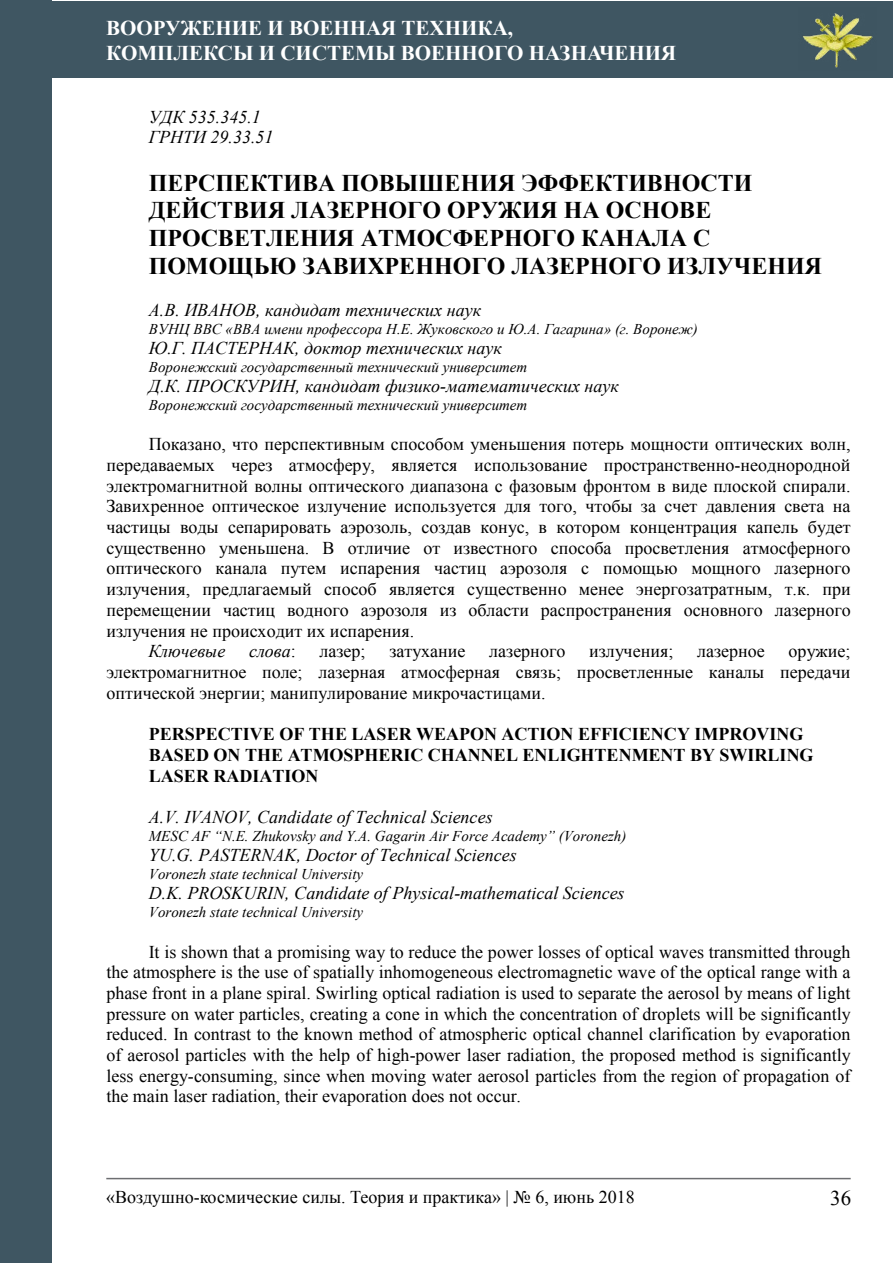
<style>
.page{position:relative;width:893px;height:1263px;background:#fff}
.page>*{position:absolute;margin:0;border:0;box-sizing:border-box;transform-origin:0 0}
.t1{font:700 24px/27.6px "Times New Roman";color:#000}
.t2{font:700 21px/25.2px "Times New Roman";color:#fff}
.t3{font:21px "Times New Roman";color:#000}
.t4{font:18px/20.7px "Times New Roman";color:#000;text-align:justify}
.t5{font:italic 18px/20.7px "Times New Roman";color:#000}
.t6{font:700 18px/20.7px "Times New Roman";color:#000}
.t7{font:italic 15px "Times New Roman";color:#000}
.s1{font-style:normal}
</style>
<div class="page">
<div style="left:0;top:1px;width:892px;height:76px;background:#3f5662"></div>
<img style="left:803px;top:13px;width:70px;height:55px">
<div style="left:0;top:1px;width:51px;height:1262px;background:#3f5662"></div>
<hr style="left:106px;top:1178px;width:745px;height:1px;background:#6d6e71">
<p class="t2" style="left:106px;top:14px;width:571px">вооружение и военная техника,<br>комплексы и системы военного назначения</p>
<p class="t5" style="left:149px;top:106px;width:126px">УДК 535.345.1<br>ГРНТИ 29.33.51</p>
<h1 class="t1" style="left:149px;top:168px;width:675px">ПЕРСПЕКТИВА ПОВЫШЕНИЯ ЭФФЕКТИВНОСТИ ДЕЙСТВИЯ ЛАЗЕРНОГО ОРУЖИЯ НА ОСНОВЕ ПРОСВЕТЛЕНИЯ АТМОСФЕРНОГО КАНАЛА С ПОМОЩЬЮ ЗАВИХРЕННОГО ЛАЗЕРНОГО ИЗЛУЧЕНИЯ</h1>
<p class="t5" style="left:149px;top:299px;width:334px">А.В. ИВАНОВ, кандидат технических наук</p>
<p class="t7" style="left:149px;top:318px;width:550px">ВУНЦ ВВС «ВВА имени профессора Н.Е. Жуковского и Ю.А. Гагарина» (г. Воронеж)</p>
<p class="t5" style="left:149px;top:337px;width:354px">Ю.Г. ПАСТЕРНАК, доктор технических наук</p>
<p class="t7" style="left:149px;top:356px;width:380px">Воронежский государственный технический университет</p>
<p class="t5" style="left:149px;top:375px;width:471px">Д.К. ПРОСКУРИН, кандидат физико-математических наук</p>
<p class="t7" style="left:149px;top:394px;width:380px">Воронежский государственный технический университет</p>
<p class="t4" style="left:106px;top:434px;width:746px;text-indent:42px">Показано, что перспективным способом уменьшения потерь мощности оптических волн, передаваемых через атмосферу, является использование пространственно-неоднородной электромагнитной волны оптического диапазона с фазовым фронтом в виде плоской спирали.<br>Завихренное оптическое излучение используется для того, чтобы за счет давления света на частицы воды сепарировать аэрозоль, создав конус, в котором концентрация капель будет существенно уменьшена. В отличие от известного способа просветления атмосферного оптического канала путем испарения частиц аэрозоля с помощью мощного лазерного излучения, предлагаемый способ является существенно менее энергозатратным, т.к. при перемещении частиц водного аэрозоля из области распространения основного лазерного излучения не происходит их испарения.</p>
<p class="t5" style="left:148px;top:640px;width:79px">Ключевые</p>
<p class="t5" style="left:249px;top:640px;width:48px">слова<span class="s1">:</span></p>
<p class="t4" style="left:320px;top:641px;width:48px">лазер;</p>
<p class="t4" style="left:389px;top:641px;width:78px">затухание</p>
<p class="t4" style="left:489px;top:641px;width:78px">лазерного</p>
<p class="t4" style="left:589px;top:641px;width:86px">излучения;</p>
<p class="t4" style="left:697px;top:641px;width:69px">лазерное</p>
<p class="t4" style="left:106px;top:641px;width:746px;text-indent:682px">оружие; электромагнитное поле; лазерная атмосферная связь; просветленные каналы передачи оптической энергии; манипулирование микрочастицами.</p>
<p class="t6" style="left:149px;top:724px;width:666px">PERSPECTIVE OF THE LASER WEAPON ACTION EFFICIENCY IMPROVING<br>BASED ON THE ATMOSPHERIC CHANNEL ENLIGHTENMENT BY SWIRLING<br>LASER RADIATION</p>
<p class="t5" style="left:149px;top:806px;width:345px">А.V. IVАNOV, Candidate of Technical Sciences</p>
<p class="t7" style="left:149px;top:825px;width:479px">MESC AF “N.E. Zhukovsky and Y.A. Gagarin Air Force Academy” (Voronezh)</p>
<p class="t5" style="left:149px;top:844px;width:370px">YU.G. PАSTERNАK, Doctor of Technical Sciences</p>
<p class="t7" style="left:149px;top:863px;width:216px">Voronezh state technical University</p>
<p class="t5" style="left:149px;top:882px;width:477px">D.K. PROSKURIN, Candidate of Physical-mathematical Sciences</p>
<p class="t7" style="left:149px;top:901px;width:216px">Voronezh state technical University</p>
<p class="t4" style="left:106px;top:941px;width:747px;text-indent:42px">It is shown that a promising way to reduce the power losses of optical waves transmitted through the atmosphere is the use of spatially inhomogeneous electromagnetic wave of the optical range with a phase front in a plane spiral. Swirling optical radiation is used to separate the aerosol by means of light pressure on water particles, creating a cone in which the concentration of droplets will be significantly reduced. In contrast to the known method of atmospheric optical channel clarification by evaporation of aerosol particles with the help of high-power laser radiation, the proposed method is significantly less energy-consuming, since when moving water aerosol particles from the region of propagation of the main laser radiation, their evaporation does not occur.</p>
<p class="t4" style="left:106px;top:1187px;width:530px">«Воздушно-космические силы. Теория и практика» | № 6, июнь 2018</p>
<p class="t3" style="left:830px;top:1183px;width:22px">36</p>
</div>
